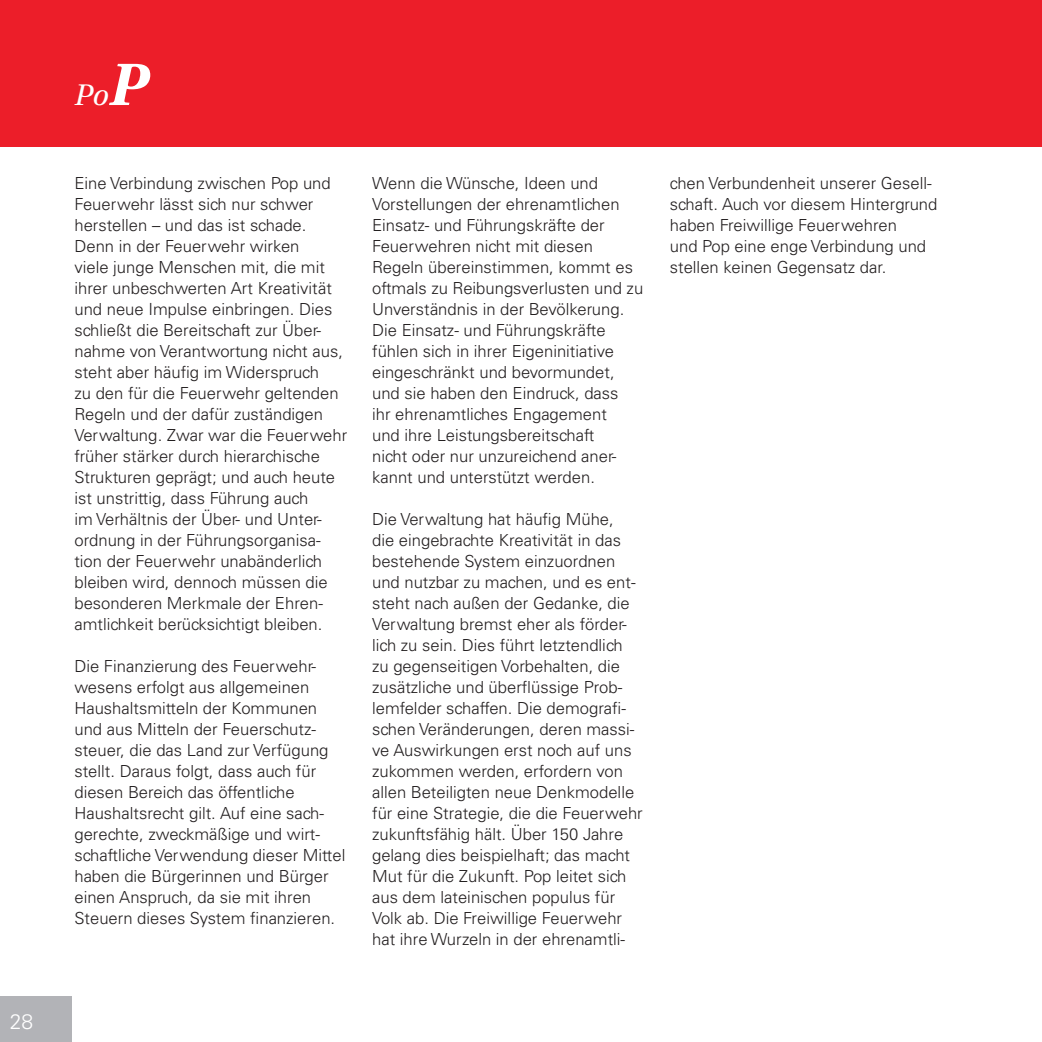
<style>
.page{position:relative;width:1042px;height:1042px;background:#fff}
.page>*{position:absolute;margin:0;border:0;box-sizing:border-box;transform-origin:0 0}
.t1{font:italic 31.5px "Utopia Std";color:#fff}
.t2{font:300 21px "Univers LT Std";color:#fff}
.t3{font:300 16.62px/21px "Univers LT Std";color:#231f20}
.s1{font-weight:700;font-size:63px}
</style>
<div class="page">
<div style="left:0;top:0;width:1042px;height:147px;background:#ec1e29"></div>
<div style="left:0;top:996px;width:71px;height:46px;background:#b2b3b7"></div>
<p class="t2" style="left:10px;top:1009px;width:25px">28</p>
<p class="t1" style="left:74px;top:78px;width:75px">Po<span class="s1">P</span></p>
<p class="t3" style="left:74px;top:173px;width:274px">Eine Verbindung zwischen Pop und Feuerwehr lässt sich nur schwer herstellen – und das ist schade.<br>Denn in der Feuerwehr wirken<br>viele junge Menschen mit, die mit ihrer unbeschwerten Art Kreativität und neue Impulse einbringen. Dies schließt die Bereitschaft zur Über&shy;nahme von Verantwortung nicht aus, steht aber häufig im Widerspruch<br>zu den für die Feuerwehr geltenden Regeln und der dafür zuständigen Verwaltung. Zwar war die Feuerwehr früher stärker durch hierarchische Strukturen geprägt; und auch heute ist unstrittig, dass Führung auch<br>im Verhältnis der Über- und Unter&shy;ordnung in der Führungsorganisa&shy;tion der Feuerwehr unabänderlich bleiben wird, dennoch müssen die besonderen Merkmale der Ehren&shy;amtlichkeit berücksichtigt bleiben.</p>
<p class="t3" style="left:74px;top:656px;width:272px">Die Finanzierung des Feuerwehr&shy;wesens erfolgt aus allgemeinen Haushaltsmitteln der Kommunen und aus Mitteln der Feuerschutz&shy;steuer, die das Land zur Verfügung stellt. Daraus folgt, dass auch für diesen Bereich das öffentliche Haushaltsrecht gilt. Auf eine sach&shy;gerechte, zweckmäßige und wirt&shy;schaftliche Verwendung dieser Mittel haben die Bürgerinnen und Bürger einen Anspruch, da sie mit ihren Steuern dieses System finanzieren.</p>
<p class="t3" style="left:372px;top:173px;width:273px">Wenn die Wünsche, Ideen und Vorstellungen der ehrenamtlichen Einsatz- und Führungskräfte der Feuerwehren nicht mit diesen Regeln übereinstimmen, kommt es oftmals zu Reibungsverlusten und zu Unverständnis in der Bevölkerung.<br>Die Einsatz- und Führungskräfte fühlen sich in ihrer Eigeninitiative eingeschränkt und bevormundet, und sie haben den Eindruck, dass<br>ihr ehrenamtliches Engagement<br>und ihre Leistungsbereitschaft<br>nicht oder nur unzureichend aner&shy;kannt und unterstützt werden.</p>
<p class="t3" style="left:372px;top:508px;width:272px">Die Verwaltung hat häufig Mühe,<br>die eingebrachte Kreativität in das bestehende System einzuordnen und nutzbar zu machen, und es ent&shy;steht nach außen der Gedanke, die Verwaltung bremst eher als förder&shy;lich zu sein. Dies führt letztendlich zu gegenseitigen Vorbehalten, die zusätzliche und überflüssige Prob&shy;lemfelder schaffen. Die demografi&shy;schen Veränderungen, deren massi&shy;ve Auswirkungen erst noch auf uns zukommen werden, erfordern von allen Beteiligten neue Denkmodelle für eine Strategie, die die Feuerwehr zukunftsfähig hält. Über 150 Jahre gelang dies beispielhaft; das macht Mut für die Zukunft. Pop leitet sich aus dem lateinischen populus für Volk ab. Die Freiwillige Feuerwehr hat ihre Wurzeln in der ehrenamtli-</p>
<p class="t3" style="left:670px;top:172px;width:269px">chen Verbundenheit unserer Gesell&shy;schaft. Auch vor diesem Hintergrund haben Freiwillige Feuerwehren<br>und Pop eine enge Verbindung und stellen keinen Gegensatz dar.</p>
</div>
